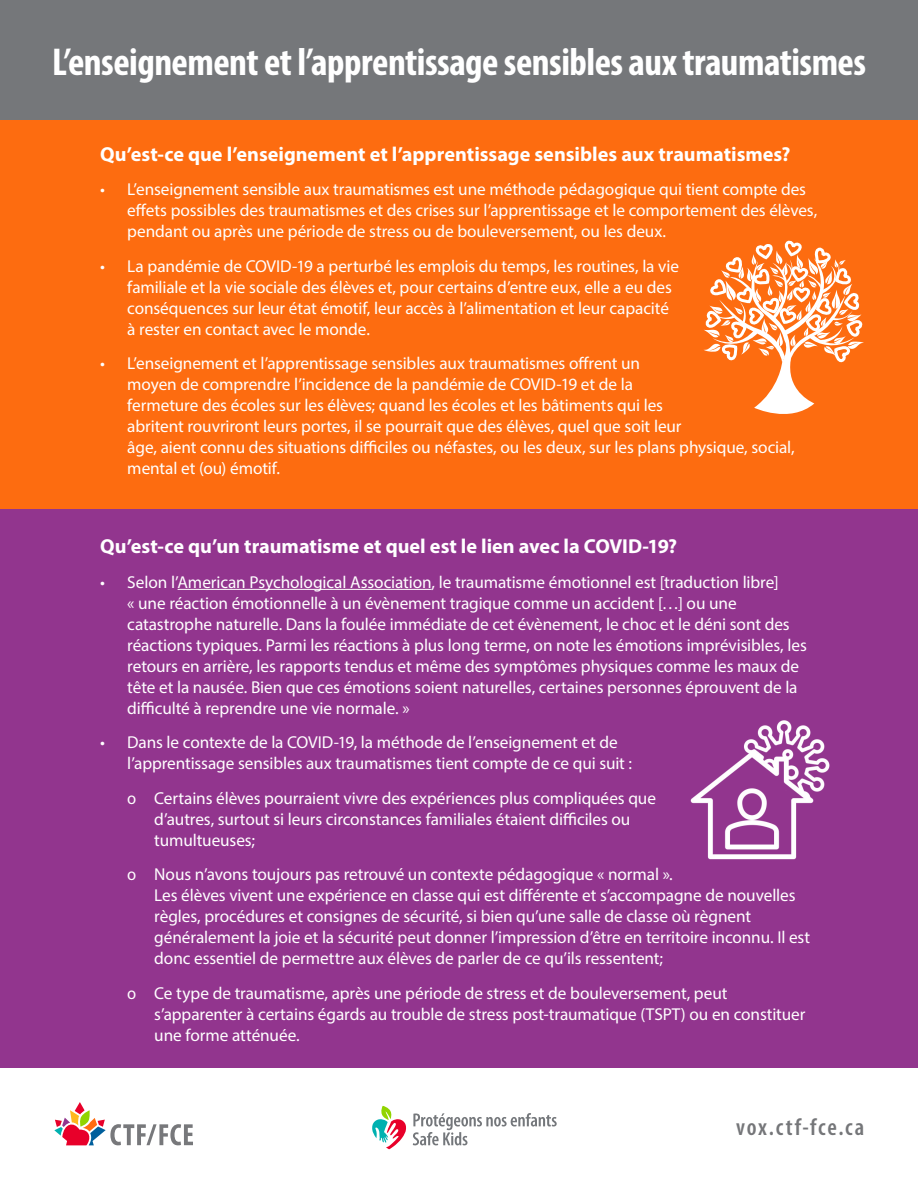
<style>
.page{position:relative;width:918px;height:1188px;background:#fff}
.page>*{position:absolute;margin:0;border:0;box-sizing:border-box;transform-origin:0 0}
.t1{font:700 condensed 39px "Myriad Pro";letter-spacing:-.015em;color:#fff}
.t2{font:600 condensed 24px "Myriad Pro";letter-spacing:.075em;color:#757679}
.t3{font:700 20.25px "Myriad Pro";color:#fff}
.t4{font:17.25px/21px "Myriad Pro";letter-spacing:-.005em;color:#fff}
</style>
<div class="page">
<div style="left:0;top:508px;width:918px;height:598px;background:#92358e"></div>
<div style="left:0;top:120px;width:918px;height:388px;background:#fd6c10"></div>
<div style="left:0;top:0;width:918px;height:120px;background:#75777a"></div>
<hr style="left:178px;top:589px;width:254px;height:1px;background:#fff">
<svg style="left:703px;top:240px;width:161px;height:174px"></svg>
<img style="left:690px;top:720px;width:140px;height:140px">
<div style="left:0;top:1068px;width:918px;height:120px;background:#fff"></div>
<svg style="left:54px;top:1102px;width:139px;height:43px"></svg>
<svg style="left:372px;top:1106px;width:34px;height:43px"></svg>
<svg style="left:413px;top:1113px;width:144px;height:32px"></svg>
<h1 class="t1" style="left:52px;top:37px;width:816px">L’enseignement et l’apprentissage sensibles aux traumatismes</h1>
<p class="t3" style="left:100px;top:141px;width:692px">Qu’est-ce que l’enseignement et l’apprentissage sensibles aux traumatismes?</p>
<p class="t4" style="left:127px;top:179px;width:692px;text-indent:-27px">• L’enseignement sensible aux traumatismes est une méthode pédagogique qui tient compte des effets possibles des traumatismes et des crises sur l’apprentissage et le comportement des élèves, pendant ou après une période de stress ou de bouleversement, ou les deux.</p>
<p class="t4" style="left:127px;top:255px;width:553px;text-indent:-27px">• La pandémie de COVID-19 a perturbé les emplois du temps, les routines, la vie familiale et la vie sociale des élèves et, pour certains d’entre eux, elle a eu des conséquences sur leur état émotif, leur accès à l’alimentation et leur capacité à rester en contact avec le monde.</p>
<p class="t4" style="left:127px;top:353px;width:669px;text-indent:-27px">• L’enseignement et l’apprentissage sensibles aux traumatismes offrent un<br>moyen de comprendre l’incidence de la pandémie de COVID-19 et de la<br>fermeture des écoles sur les élèves; quand les écoles et les bâtiments qui les<br>abritent rouvriront leurs portes, il se pourrait que des élèves, quel que soit leur<br>âge, aient connu des situations difficiles ou néfastes, ou les deux, sur les plans physique, social, mental et (ou) émotif.</p>
<p class="t3" style="left:100px;top:533px;width:578px">Qu’est-ce qu’un traumatisme et quel est le lien avec la COVID-19?</p>
<p class="t4" style="left:127px;top:571px;width:681px;text-indent:-27px">• Selon l’American Psychological Association, le traumatisme émotionnel est [traduction libre]<br>« une réaction émotionnelle à un évènement tragique comme un accident […] ou une catastrophe naturelle. Dans la foulée immédiate de cet évènement, le choc et le déni sont des réactions typiques. Parmi les réactions à plus long terme, on note les émotions imprévisibles, les retours en arrière, les rapports tendus et même des symptômes physiques comme les maux de tête et la nausée. Bien que ces émotions soient naturelles, certaines personnes éprouvent de la difficulté à reprendre une vie normale. »</p>
<p class="t4" style="left:127px;top:732px;width:506px;text-indent:-27px">• Dans le contexte de la COVID-19, la méthode de l’enseignement et de l’apprentissage sensibles aux traumatismes tient compte de ce qui suit :</p>
<p class="t4" style="left:154px;top:787px;width:503px;text-indent:-27px">Ĕ Certains élèves pourraient vivre des expériences plus compliquées que d’autres, surtout si leurs circonstances familiales étaient difficiles ou tumultueuses;</p>
<p class="t4" style="left:154px;top:864px;width:657px;text-indent:-27px">Ĕ Nous n’avons toujours pas retrouvé un contexte pédagogique « normal ».<br>Les élèves vivent une expérience en classe qui est différente et s’accompagne de nouvelles règles, procédures et consignes de sécurité, si bien qu’une salle de classe où règnent généralement la joie et la sécurité peut donner l’impression d’être en territoire inconnu. Il est donc essentiel de permettre aux élèves de parler de ce qu’ils ressentent;</p>
<p class="t4" style="left:154px;top:982px;width:653px;text-indent:-27px">Ĕ Ce type de traumatisme, après une période de stress et de bouleversement, peut s’apparenter à certains égards au trouble de stress post-traumatique (TSPT) ou en constituer une forme atténuée.</p>
<h2 class="t2" style="left:736px;top:1114px;width:130px">vox.ctf-fce.ca</h2>
</div>
